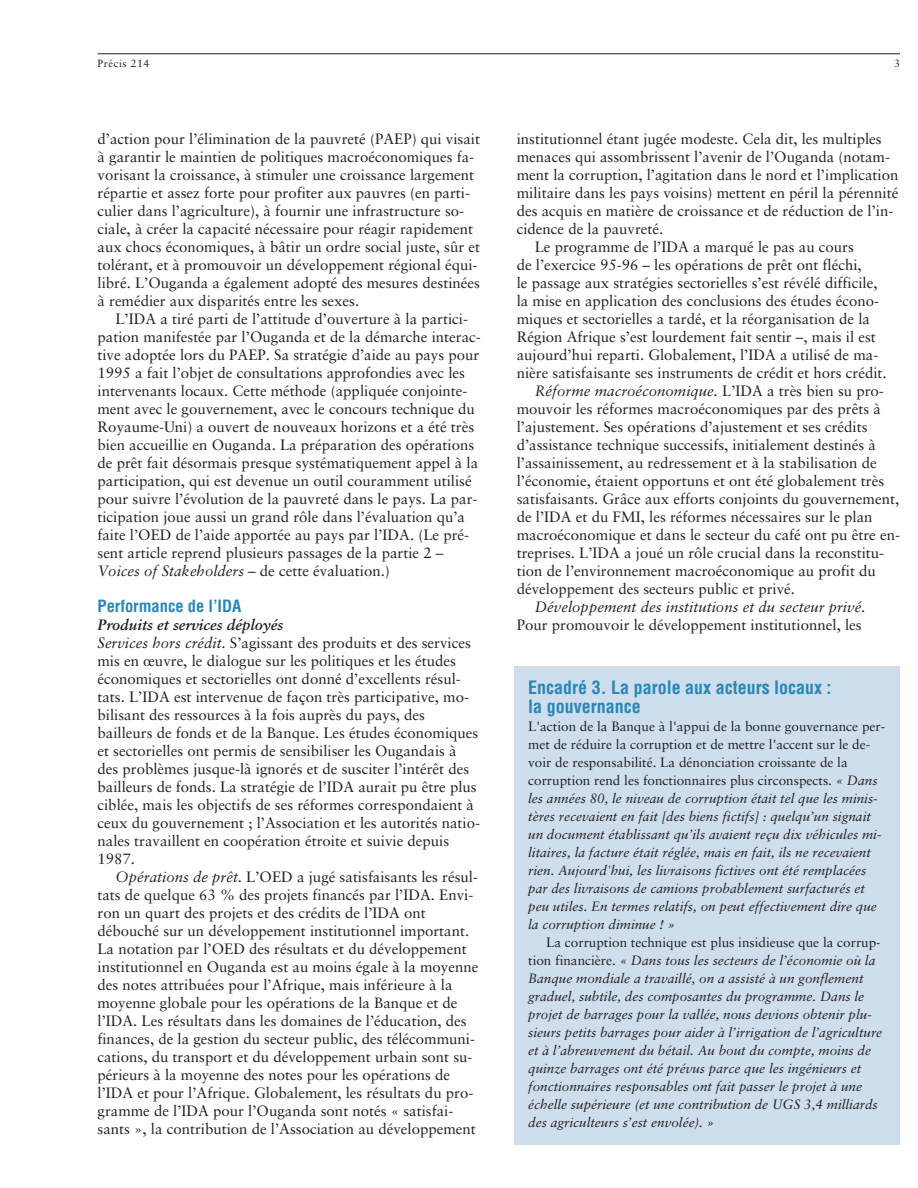
<style>
.page{position:relative;width:918px;height:1188px;background:#fff}
.page>*{position:absolute;margin:0;border:0;box-sizing:border-box;transform-origin:0 0}
.t1{font:700 condensed 18px/19.5px "Helvetica";color:#2887b4}
.t2{font:700 condensed 16.5px "Helvetica";color:#2887b4}
.t3{font:15px/18px "Sabon";color:#231f20}
.t4{font:italic 15px "Sabon";color:#231f20}
.t5{font:italic 13.5px/18px "Sabon";color:#231f20}
.t6{font:10.5px "Sabon";letter-spacing:.055em;color:#231f20}
.s1{font-style:italic}
.s2{font-weight:700;font-style:italic}
.s3{font-style:normal}
</style>
<div class="page">
<hr style="left:98px;top:53px;width:802px;height:1px;background:#231f20">
<div style="left:515px;top:666px;width:385px;height:479px;background:#cedeed"></div>
<p class="t6" style="left:98px;top:59px;width:53px">Précis 214</p>
<p class="t6" style="left:894px;top:58px;width:7px">3</p>
<p class="t3" style="left:98px;top:131px;width:384px">d’action pour l’élimination de la pauvreté (PAEP) qui visait à garantir le maintien de politiques macroéconomiques fa&shy;vorisant la croissance, à stimuler une croissance largement répartie et assez forte pour profiter aux pauvres (en parti&shy;culier dans l’agriculture), à fournir une infrastructure so&shy;ciale, à créer la capacité nécessaire pour réagir rapidement aux chocs économiques, à bâtir un ordre social juste, sûr et tolérant, et à promouvoir un développement régional équi&shy;libré. L’Ouganda a également adopté des mesures destinées à remédier aux disparités entre les sexes.</p>
<p class="t3" style="left:98px;top:311px;width:385px;text-indent:18px">L’IDA a tiré parti de l’attitude d’ouverture à la partici&shy;pation manifestée par l’Ouganda et de la démarche interac&shy;tive adoptée lors du PAEP. Sa stratégie d’aide au pays pour 1995 a fait l’objet de consultations approfondies avec les intervenants locaux. Cette méthode (appliquée conjointe&shy;ment avec le gouvernement, avec le concours technique du Royaume-Uni) a ouvert de nouveaux horizons et a été très bien accueillie en Ouganda. La préparation des opérations de prêt fait désormais presque systématiquement appel à la participation, qui est devenue un outil couramment utilisé pour suivre l’évolution de la pauvreté dans le pays. La par&shy;ticipation joue aussi un grand rôle dans l’évaluation qu’a faite l’OED de l’aide apportée au pays par l’IDA. (Le pré&shy;sent article reprend plusieurs passages de la partie 2 – <span class="s1">Voices of Stakeholders</span> – de cette évaluation.)</p>
<p class="t2" style="left:98px;top:600px;width:145px">Performance de l’IDA</p>
<p class="t3" style="left:98px;top:617px;width:384px"><span class="s2">Produits et services déployés<br></span><span class="s1">Services hors crédit.</span> S’agissant des produits et des services mis en œuvre, le dialogue sur les politiques et les études économiques et sectorielles ont donné d’excellents résul&shy;tats. L’IDA est intervenue de façon très participative, mo&shy;bilisant des ressources à la fois auprès du pays, des bailleurs de fonds et de la Banque. Les études économiques et sectorielles ont permis de sensibiliser les Ougandais à des problèmes jusque-là ignorés et de susciter l’intérêt des bailleurs de fonds. La stratégie de l’IDA aurait pu être plus ciblée, mais les objectifs de ses réformes correspondaient à ceux du gouvernement ; l’Association et les autorités natio&shy;nales travaillent en coopération étroite et suivie depuis 1987.</p>
<p class="t3" style="left:98px;top:869px;width:382px;text-indent:18px"><span class="s1">Opérations de prêt.</span> L’OED a jugé satisfaisants les résul&shy;tats de quelque 63 % des projets financés par l’IDA. Envi&shy;ron un quart des projets et des crédits de l’IDA ont débouché sur un développement institutionnel important.<br>La notation par l’OED des résultats et du développement institutionnel en Ouganda est au moins égale à la moyenne des notes attribuées pour l’Afrique, mais inférieure à la moyenne globale pour les opérations de la Banque et de l’IDA. Les résultats dans les domaines de l’éducation, des finances, de la gestion du secteur public, des télécommuni&shy;cations, du transport et du développement urbain sont su&shy;périeurs à la moyenne des notes pour les opérations de l’IDA et pour l’Afrique. Globalement, les résultats du pro&shy;gramme de l’IDA pour l’Ouganda sont notés « satisfai&shy;sants », la contribution de l’Association au développement</p>
<p class="t3" style="left:517px;top:131px;width:367px">institutionnel étant jugée modeste. Cela dit, les multiples</p>
<p class="t3" style="left:517px;top:149px;width:375px">menaces qui assombrissent l’avenir de l’Ouganda (notam-</p>
<p class="t3" style="left:517px;top:167px;width:383px">ment la corruption, l’agitation dans le nord et l’implication</p>
<p class="t3" style="left:517px;top:185px;width:383px">militaire dans les pays voisins) mettent en péril la pérennité</p>
<p class="t3" style="left:517px;top:203px;width:378px">des acquis en matière de croissance et de réduction de l’in-</p>
<p class="t3" style="left:517px;top:221px;width:148px">cidence de la pauvreté.</p>
<p class="t3" style="left:535px;top:239px;width:321px">Le programme de l’IDA a marqué le pas au cours</p>
<p class="t3" style="left:517px;top:257px;width:347px">de l’exercice 95-96 – les opérations de prêt ont fléchi,</p>
<p class="t3" style="left:517px;top:275px;width:362px">le passage aux stratégies sectorielles s’est révélé difficile,</p>
<p class="t3" style="left:517px;top:293px;width:364px">la mise en application des conclusions des études écono-</p>
<p class="t3" style="left:517px;top:311px;width:355px">miques et sectorielles a tardé, et la réorganisation de la</p>
<p class="t3" style="left:517px;top:329px;width:361px">Région Afrique s’est lourdement fait sentir –, mais il est</p>
<p class="t3" style="left:517px;top:347px;width:363px">aujourd’hui reparti. Globalement, l’IDA a utilisé de ma-</p>
<p class="t3" style="left:517px;top:365px;width:372px">nière satisfaisante ses instruments de crédit et hors crédit.</p>
<p class="t4" style="left:535px;top:385px;width:351px">Réforme macroéconomique. <span class="s3">L’IDA a très bien su pro-</span></p>
<p class="t3" style="left:517px;top:401px;width:366px">mouvoir les réformes macroéconomiques par des prêts à</p>
<p class="t3" style="left:517px;top:419px;width:352px">l’ajustement. Ses opérations d’ajustement et ses crédits</p>
<p class="t3" style="left:517px;top:437px;width:361px">d’assistance technique successifs, initialement destinés à</p>
<p class="t3" style="left:517px;top:455px;width:362px">l’assainissement, au redressement et à la stabilisation de</p>
<p class="t3" style="left:517px;top:473px;width:369px">l’économie, étaient opportuns et ont été globalement très</p>
<p class="t3" style="left:517px;top:491px;width:384px">satisfaisants. Grâce aux efforts conjoints du gouvernement,</p>
<p class="t3" style="left:517px;top:509px;width:357px">de l’IDA et du FMI, les réformes nécessaires sur le plan</p>
<p class="t3" style="left:517px;top:527px;width:385px">macroéconomique et dans le secteur du café ont pu être en-</p>
<p class="t3" style="left:517px;top:545px;width:369px">treprises. L’IDA a joué un rôle crucial dans la reconstitu-</p>
<p class="t3" style="left:517px;top:563px;width:361px">tion de l’environnement macroéconomique au profit du</p>
<p class="t3" style="left:517px;top:581px;width:280px">développement des secteurs public et privé.</p>
<p class="t4" style="left:535px;top:601px;width:332px">Développement des institutions et du secteur privé.</p>
<p class="t3" style="left:517px;top:617px;width:346px">Pour promouvoir le développement institutionnel, les</p>
<p class="t1" style="left:528px;top:679px;width:305px">Encadré 3. La parole aux acteurs locaux : la gouvernance</p>
<p class="t5" style="left:528px;top:719px;width:359px"><span class="s3">L'action de la Banque à l'appui de la bonne gouvernance per&shy;met de réduire la corruption et de mettre l'accent sur le de&shy;voir de responsabilité. La dénonciation croissante de la corruption rend les fonctionnaires plus circonspects.</span> « Dans les années 80, le niveau de corruption était tel que les minis&shy;tères recevaient en fait [des biens fictifs] : quelqu’un signait un document établissant qu’ils avaient reçu dix véhicules mi&shy;litaires, la facture était réglée, mais en fait, ils ne recevaient rien. Aujourd'hui, les livraisons fictives ont été remplacées par des livraisons de camions probablement surfacturés et peu utiles. En termes relatifs, on peut effectivement dire que la corruption diminue ! »</p>
<p class="t5" style="left:528px;top:935px;width:356px;text-indent:18px"><span class="s3">La corruption technique est plus insidieuse que la corrup&shy;tion financière.</span> « Dans tous les secteurs de l’économie où la Banque mondiale a travaillé, on a assisté à un gonflement graduel, subtile, des composantes du programme. Dans le projet de barrages pour la vallée, nous devions obtenir plu&shy;sieurs petits barrages pour aider à l’irrigation de l’agriculture et à l’abreuvement du bétail. Au bout du compte, moins de quinze barrages ont été prévus parce que les ingénieurs et fonctionnaires responsables ont fait passer le projet à une échelle supérieure (et une contribution de UGS 3,4 milliards des agriculteurs s’est envolée). »</p>
</div>
